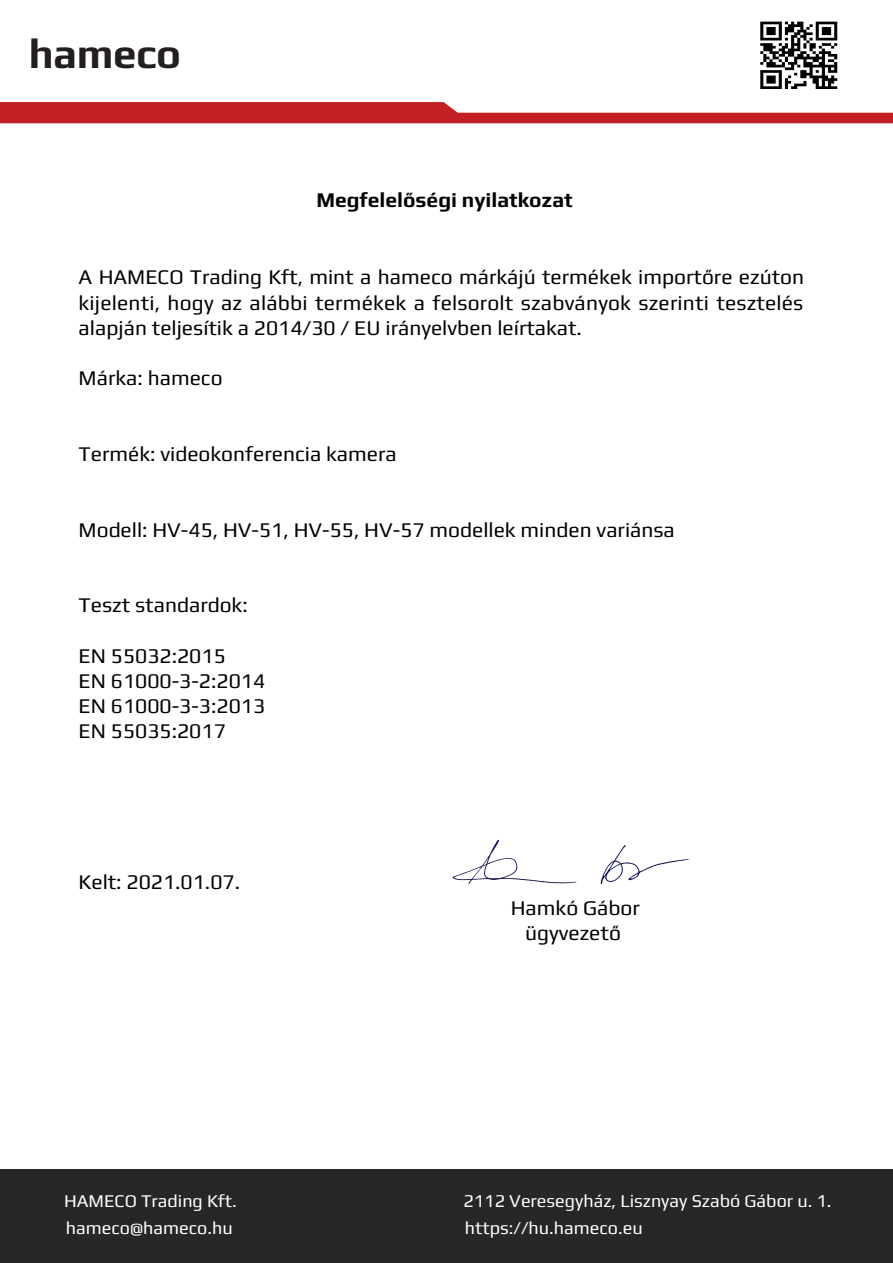
<style>
.page{position:relative;width:893px;height:1263px;background:#fff}
.page>*{position:absolute;margin:0;border:0;box-sizing:border-box;transform-origin:0 0}
.t1{font:700 42px "Play";letter-spacing:-.01em;color:#231f20}
.t2{font:21px/25.2px "Play";color:#000;text-align:justify}
.t3{font:700 21px "Play";color:#000}
.t4{font:18px "Play";color:#fff}
.t5{font:18px "Play";color:#fff}
.s1{font-style:inherit}
</style>
<div class="page">
<svg style="left:0;top:102px;width:893px;height:21px"></svg>
<div style="left:0;top:1169px;width:893px;height:94px;background:#272727"></div>
<img style="left:760px;top:21px;width:78px;height:68px">
<img style="left:452px;top:839px;width:238px;height:45px">
<h1 class="t1" style="left:29px;top:33px;width:154px">hameco</h1>
<p class="t3" style="left:316px;top:189px;width:258px">M<span class="s1">e</span>gf<span class="s1">e</span>l<span class="s1">e</span>lőségi nyil<span class="s1">a</span>tk<span class="s1">o</span>z<span class="s1">a</span>t</p>
<p class="t2" style="left:79px;top:266px;width:727px">A HAMECO Trading Kft, mint a hameco márkájú termékek importőre ezúton kijelenti, hogy az alábbi termékek a felsorolt szabványok szerinti tesztelés alapján teljesítik a 2014/30 / EU irányelvben leírtakat.</p>
<p class="t2" style="left:79px;top:366px;width:145px">Márka: hameco</p>
<p class="t2" style="left:79px;top:442px;width:320px">Termék: videokonferencia kamera</p>
<p class="t2" style="left:79px;top:518px;width:598px">Modell: HV-45, HV-51, HV-55, HV-57 modellek minden variánsa</p>
<p class="t2" style="left:79px;top:593px;width:171px">Teszt standardok:</p>
<p class="t2" style="left:79px;top:644px;width:188px;text-align:left">EN 55032:2015<br>EN 61000-3-2:2014<br>EN 61000-3-3:2013<br>EN 55035:2017</p>
<p class="t2" style="left:79px;top:870px;width:163px">Kelt: 2021.01.07.</p>
<p class="t2" style="left:511px;top:896px;width:131px;text-align:center">Hamkó Gábor ügyvezető</p>
<p class="t4" style="left:64px;top:1189px;width:174px">HAMECO Trading Kft.</p>
<p class="t5" style="left:463px;top:1191px;width:370px">2112 Veresegyház<span class="s1">,</span> Lisznyay Szabó Gábor u<span class="s1">.</span> 1.</p>
<p class="t4" style="left:66px;top:1216px;width:168px">hameco@hameco.hu</p>
<p class="t4" style="left:465px;top:1216px;width:179px">https://<span class="s1">hu.</span>hameco.<span class="s1">eu</span></p>
</div>
